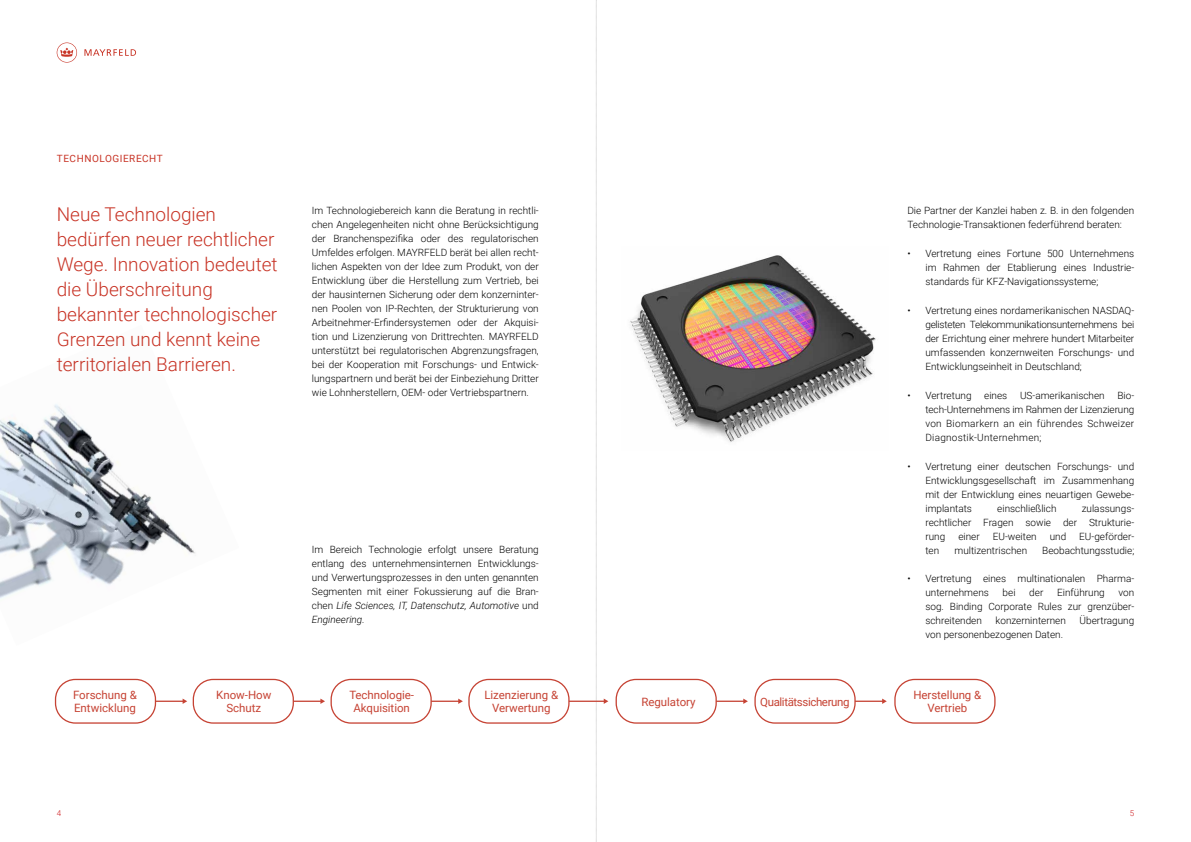
<style>
.page{position:relative;width:1191px;height:842px;background:#fff}
.page>*{position:absolute;margin:0;border:0;box-sizing:border-box;transform-origin:0 0}
.t1{font:300 19px/25px "Roboto";color:#c83426}
.t2{font:11.5px/13.8px "Roboto";letter-spacing:-.005em;color:#c64334;text-align:center}
.t3{font:11.5px "Roboto";letter-spacing:-.035em;color:#c64334}
.t4{font:300 10px/14px "Roboto";color:#000;text-align:justify}
.t5{font:10px "Roboto";letter-spacing:.055em;color:#c83426}
.t6{font:300 8px "Roboto";color:#cd171a}
.s1{font-style:italic}
</style>
<div class="page">
<svg style="left:57px;top:43px;width:20px;height:20px"></svg>
<svg style="left:84px;top:49px;width:52px;height:7px"></svg>
<svg style="left:596px;top:0;width:1px;height:842px"></svg>
<div style="left:55px;top:679px;width:101px;height:45px;border:1px solid #c64334;border-radius:20px"></div>
<svg style="left:155px;top:698px;width:32px;height:6px"></svg>
<div style="left:193px;top:679px;width:101px;height:45px;border:1px solid #c64334;border-radius:20px"></div>
<svg style="left:293px;top:698px;width:32px;height:6px"></svg>
<div style="left:330px;top:679px;width:102px;height:45px;border:1px solid #c64334;border-radius:20px"></div>
<svg style="left:431px;top:698px;width:32px;height:6px"></svg>
<div style="left:468px;top:679px;width:101px;height:45px;border:1px solid #c64334;border-radius:20px"></div>
<hr style="left:569px;top:701px;width:35px;height:1px;background:#c64334">
<svg style="left:604px;top:698px;width:4px;height:6px"></svg>
<div style="left:894px;top:679px;width:101px;height:45px;border:1px solid #c64334;border-radius:20px"></div>
<div style="left:754px;top:679px;width:101px;height:45px;border:1px solid #c64334;border-radius:20px"></div>
<svg style="left:855px;top:698px;width:31px;height:6px"></svg>
<div style="left:615px;top:679px;width:102px;height:45px;border:1px solid #c64334;border-radius:20px"></div>
<svg style="left:716px;top:698px;width:32px;height:6px"></svg>
<img style="left:630px;top:255px;width:246px;height:188px">
<img style="left:0;top:404px;width:196px;height:195px">
<p class="t5" style="left:57px;top:151px;width:107px">TECHNOLOGIERECHT</p>
<h1 class="t1" style="left:57px;top:201px;width:222px">Neue Technologien bedürfen neuer rechtlicher<br>Wege. Innovation bedeutet die Überschreitung bekannter technologischer<br>Grenzen und kennt keine territorialen Barrieren.</h1>
<p class="t4" style="left:312px;top:204px;width:228px">Im Technologiebereich kann die Beratung in rechtli&shy;chen Angelegenheiten nicht ohne Berücksichtigung der Branchenspezifika oder des regulatorischen Umfeldes erfolgen. MAYRFELD berät bei allen recht&shy;lichen Aspekten von der Idee zum Produkt, von der Entwicklung über die Herstellung zum Vertrieb, bei der hausinternen Sicherung oder dem konzerninter&shy;nen Poolen von IP-Rechten, der Strukturierung von Arbeitnehmer-Erfindersystemen oder der Akquisi&shy;tion und Lizenzierung von Drittrechten. MAYRFELD unterstützt bei regulatorischen Abgrenzungsfragen, bei der Kooperation mit Forschungs- und Entwick&shy;lungspartnern und berät bei der Einbeziehung Dritter wie Lohnherstellern, OEM- oder Vertriebspartnern.</p>
<p class="t4" style="left:907px;top:204px;width:228px">Die Partner der Kanzlei haben z. B. in den folgenden<br>Technologie-Transaktionen federführend beraten:</p>
<p class="t4" style="left:925px;top:246px;width:210px;text-indent:-18px">• Vertretung eines Fortune 500 Unternehmens im Rahmen der Etablierung eines Industrie&shy;standards für KFZ-Navigationssysteme;</p>
<p class="t4" style="left:925px;top:303px;width:210px;text-indent:-18px">• Vertretung eines nordamerikanischen NASDAQ&shy;gelisteten Telekommunikationsunternehmens bei der Errichtung einer mehrere hundert Mitarbeiter umfassenden konzernweiten Forschungs- und Entwicklungseinheit in Deutschland;</p>
<p class="t4" style="left:907px;top:388px;width:66px">• Vertretung</p>
<p class="t4" style="left:984px;top:388px;width:25px">eines</p>
<p class="t4" style="left:1020px;top:388px;width:86px">US-amerikanischen</p>
<p class="t4" style="left:925px;top:388px;width:210px;text-indent:192px">Bio&shy;tech-Unternehmens im Rahmen der Lizenzierung von Biomarkern an ein führendes Schweizer Diagnostik-Unternehmen;</p>
<p class="t4" style="left:925px;top:459px;width:210px;text-indent:-18px">• Vertretung einer deutschen Forschungs- und Entwicklungsgesellschaft im Zusammenhang mit der Entwicklung eines neuartigen Gewebe&shy;implantats</p>
<p class="t4" style="left:997px;top:501px;width:61px">einschließlich</p>
<p class="t4" style="left:925px;top:501px;width:210px;text-indent:156px">zulassungs&shy;rechtlicher Fragen sowie der Strukturie&shy;rung</p>
<p class="t4" style="left:958px;top:529px;width:23px">einer</p>
<p class="t4" style="left:992px;top:529px;width:45px">EU-weiten</p>
<p class="t4" style="left:1049px;top:529px;width:18px">und</p>
<p class="t4" style="left:1079px;top:529px;width:56px">EU-geförder-</p>
<p class="t4" style="left:312px;top:542px;width:228px">Im Bereich Technologie erfolgt unsere Beratung entlang des unternehmensinternen Entwicklungs&shy;und Verwertungsprozesses in den unten genannten Segmenten mit einer Fokussierung auf die Bran&shy;chen <span class="s1">Life Sciences, IT, Datenschutz, Automotive</span> und <span class="s1">Engineering.</span></p>
<p class="t4" style="left:925px;top:543px;width:15px">ten</p>
<p class="t4" style="left:954px;top:543px;width:74px">multizentrischen</p>
<p class="t4" style="left:1042px;top:543px;width:93px">Beobachtungsstudie;</p>
<p class="t4" style="left:925px;top:571px;width:210px;text-indent:-18px">• Vertretung eines multinationalen Pharma&shy;unternehmens</p>
<p class="t4" style="left:1002px;top:585px;width:14px">bei</p>
<p class="t4" style="left:1029px;top:585px;width:16px">der</p>
<p class="t4" style="left:1057px;top:585px;width:49px">Einführung</p>
<p class="t4" style="left:925px;top:585px;width:210px;text-indent:193px">von sog. Binding Corporate Rules zur grenzüber&shy;schreitenden</p>
<p class="t4" style="left:995px;top:613px;width:72px">konzerninternen</p>
<p class="t4" style="left:1079px;top:613px;width:56px">Übertragung</p>
<p class="t4" style="left:925px;top:627px;width:139px">von personenbezogenen Daten.</p>
<p class="t2" style="left:73px;top:687px;width:66px;text-align:left">Forschung &amp;<br>Entwicklung</p>
<p class="t2" style="left:216px;top:687px;width:57px">Know-How<br>Schutz</p>
<p class="t2" style="left:349px;top:687px;width:66px">Technologie-<br>Akquisition</p>
<p class="t2" style="left:484px;top:687px;width:75px">Lizenzierung &amp;<br>Verwertung</p>
<p class="t2" style="left:913px;top:687px;width:69px">Herstellung &amp;<br>Vertrieb</p>
<p class="t2" style="left:641px;top:694px;width:56px">Regulatory</p>
<p class="t3" style="left:760px;top:693px;width:91px">Qualitätssicherung</p>
<p class="t6" style="left:57px;top:808px;width:6px">4</p>
<p class="t6" style="left:1129px;top:808px;width:6px">5</p>
</div>
